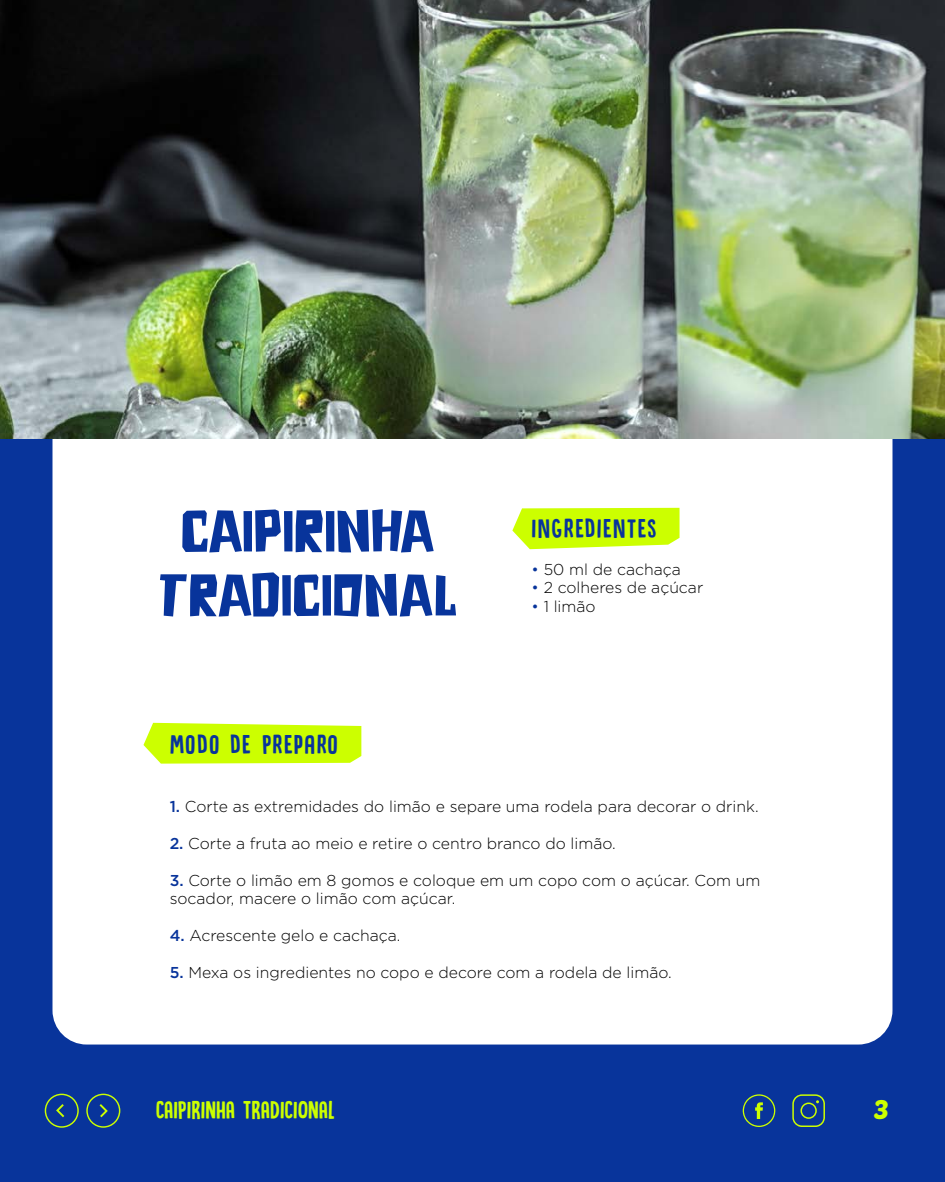
<style>
.page{position:relative;width:945px;height:1182px;background:#fff}
.page>*{position:absolute;margin:0;border:0;box-sizing:border-box;transform-origin:0 0}
.t1{font:53.38px/64px "DK Astromonkey";color:#08349b;text-align:center}
.t2{font:28px "DK Canoodle";letter-spacing:.05em;color:#08349b}
.t3{font:26.25px "DK Canoodle";color:#cf0}
.t4{font:700 26.25px "Market";color:#cf0}
.t5{font:300 15.75px/18.4px "Gotham";color:#000}
.s1{color:#08349b}
.s2{font-weight:500;color:#08349b}
</style>
<div class="page">
<div style="left:0;top:438px;width:945px;height:611px;background:#08349b"></div>
<div style="left:52px;top:48px;width:840px;height:996px;background:#fff;border-radius:34px"></div>
<img style="left:0;top:0;width:945px;height:438px">
<svg style="left:512px;top:507px;width:168px;height:42px"></svg>
<svg style="left:144px;top:722px;width:217px;height:41px"></svg>
<div style="left:0;top:1049px;width:945px;height:132px;background:#08349b"></div>
<svg style="left:86px;top:1093px;width:34px;height:34px"></svg>
<svg style="left:45px;top:1093px;width:34px;height:34px"></svg>
<svg style="left:792px;top:1094px;width:33px;height:32px"></svg>
<svg style="left:743px;top:1092px;width:33px;height:34px"></svg>
<h1 class="t1" style="left:158px;top:498px;width:301px">CAIPIRINHA<br>TRADICIONAL</h1>
<h2 class="t2" style="left:170px;top:729px;width:170px">MODO DE PREPARO</h2>
<h2 class="t2" style="left:532px;top:514px;width:127px">INGREDIENTES</h2>
<p class="t5" style="left:532px;top:559px;width:151px"><span class="s1">•</span> 50 ml de cachaça</p>
<p class="t5" style="left:532px;top:578px;width:173px"><span class="s1">•</span> 2 colheres de açúcar</p>
<p class="t5" style="left:532px;top:596px;width:66px"><span class="s1">•</span> 1 limão</p>
<p class="t5" style="left:170px;top:797px;width:590px"><span class="s2">1.</span> Corte as extremidades do limão e separe uma rodela para decorar o drink.</p>
<p class="t5" style="left:170px;top:834px;width:448px"><span class="s2">2.</span> Corte a fruta ao meio e retire o centro branco do limão.</p>
<p class="t5" style="left:170px;top:870px;width:592px"><span class="s2">3.</span> Corte o limão em 8 gomos e coloque em um copo com o açúcar. Com um socador, macere o limão com açúcar.</p>
<p class="t5" style="left:170px;top:925px;width:232px"><span class="s2">4.</span> Acrescente gelo e cachaça.</p>
<p class="t5" style="left:170px;top:962px;width:504px"><span class="s2">5.</span> Mexa os ingredientes no copo e decore com a rodela de limão.</p>
<h3 class="t3" style="left:156px;top:1096px;width:181px">CAIPIRINHA TRADICIONAL</h3>
<h3 class="t4" style="left:874px;top:1093px;width:16px">3</h3>
</div>
